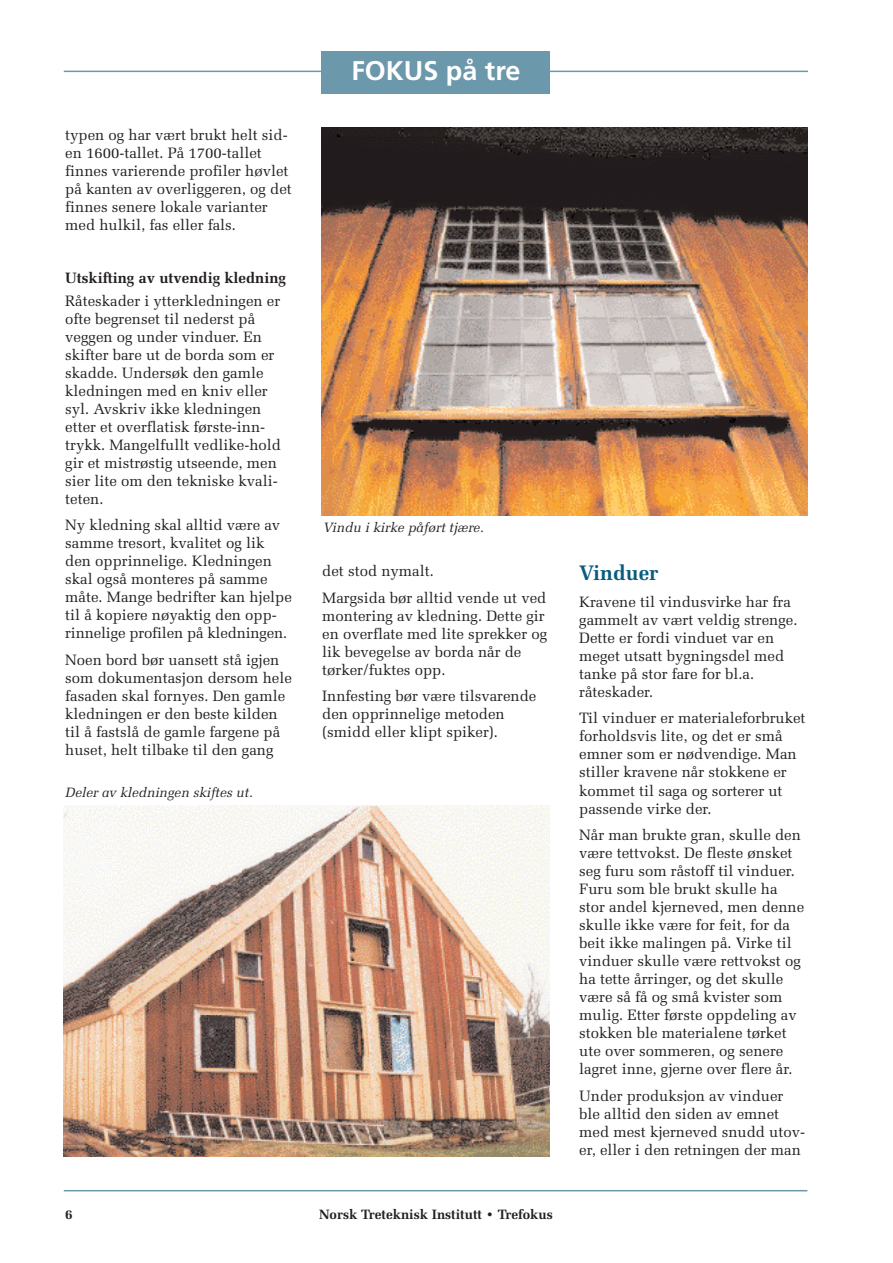
<style>
.page{position:relative;width:893px;height:1263px;background:#fff}
.page>*{position:absolute;margin:0;border:0;box-sizing:border-box;transform-origin:0 0}
.t1{font:700 27px "Frutiger";color:#fff}
.t2{font:700 21px "Melior";color:#0a5c7d}
.t3{font:15px/18px "Melior";color:#231f20}
.t4{font:700 15px "Melior";color:#231f20}
.t5{font:italic 13.5px "Melior";color:#231f20}
.t6{font:700 13.5px "Melior";color:#231f20}
</style>
<div class="page">
<hr style="left:64px;top:71px;width:744px;height:1px;background:#6c98ac">
<hr style="left:64px;top:1190px;width:743px;height:1px;background:#6c98ac">
<div style="left:322px;top:51px;width:228px;height:43px;background:#6c98ac"></div>
<img style="left:322px;top:128px;width:486px;height:388px">
<img style="left:64px;top:805px;width:486px;height:352px">
<p class="t3" style="left:65px;top:126px;width:228px">typen og har vært brukt helt sid&shy;en 1600-tallet. På 1700-tallet finnes varierende profiler høvlet på kanten av overliggeren, og det finnes senere lokale varianter med hulkil, fas eller fals.</p>
<p class="t4" style="left:65px;top:269px;width:222px">Utskifting av utvendig kledning</p>
<p class="t3" style="left:65px;top:291px;width:217px">Råteskader i ytterkledningen er ofte begrenset til nederst på veggen og under vinduer. En skifter bare ut de borda som er skadde. Undersøk den gamle kledningen med en kniv eller syl. Avskriv ikke kledningen etter et overflatisk første-inn&shy;trykk. Mangelfullt vedlike-hold gir et mistrøstig utseende, men sier lite om den tekniske kvali&shy;teten.</p>
<p class="t3" style="left:65px;top:516px;width:228px">Ny kledning skal alltid være av samme tresort, kvalitet og lik den opprinnelige. Kledningen skal også monteres på samme måte. Mange bedrifter kan hjelpe til å kopiere nøyaktig den opp&shy;rinnelige profilen på kledningen.</p>
<p class="t3" style="left:65px;top:650px;width:228px">Noen bord bør uansett stå igjen som dokumentasjon dersom hele fasaden skal fornyes. Den gamle kledningen er den beste kilden til å fastslå de gamle fargene på huset, helt tilbake til den gang</p>
<p class="t5" style="left:65px;top:784px;width:189px">Deler av kledningen skiftes ut.</p>
<h1 class="t1" style="left:351px;top:59px;width:171px">FOKUS på tre</h1>
<p class="t5" style="left:323px;top:520px;width:162px">Vindu i kirke påført tjære.</p>
<p class="t3" style="left:322px;top:557px;width:226px;line-height:26.5px">det stod nymalt.<br>Margsida bør alltid vende ut ved</p>
<p class="t3" style="left:322px;top:606px;width:226px">montering av kledning. Dette gir en overflate med lite sprekker og lik bevegelse av borda når de tørker/fuktes opp.</p>
<p class="t3" style="left:322px;top:687px;width:216px">Innfesting bør være tilsvarende den opprinnelige metoden (smidd eller klipt spiker).</p>
<p class="t6" style="left:65px;top:1207px;width:9px">6</p>
<p class="t6" style="left:319px;top:1207px;width:235px">Norsk Treteknisk Institutt • Trefokus</p>
<h2 class="t2" style="left:579px;top:561px;width:81px">Vinduer</h2>
<p class="t3" style="left:579px;top:593px;width:220px">Kravene til vindusvirke har fra gammelt av vært veldig strenge.<br>Dette er fordi vinduet var en meget utsatt bygningsdel med tanke på stor fare for bl.a. råteskader.</p>
<p class="t3" style="left:579px;top:709px;width:228px">Til vinduer er materialeforbruket forholdsvis lite, og det er små emner som er nødvendige. Man stiller kravene når stokkene er kommet til saga og sorterer ut passende virke der.</p>
<p class="t3" style="left:579px;top:826px;width:226px">Når man brukte gran, skulle den være tettvokst. De fleste ønsket seg furu som råstoff til vinduer.<br>Furu som ble brukt skulle ha stor andel kjerneved, men denne skulle ikke være for feit, for da beit ikke malingen på. Virke til vinduer skulle være rettvokst og ha tette årringer, og det skulle være så få og små kvister som mulig. Etter første oppdeling av stokken ble materialene tørket ute over sommeren, og senere lagret inne, gjerne over flere år.</p>
<p class="t3" style="left:579px;top:1086px;width:227px">Under produksjon av vinduer ble alltid den siden av emnet med mest kjerneved snudd utov&shy;er, eller i den retningen der man</p>
</div>
